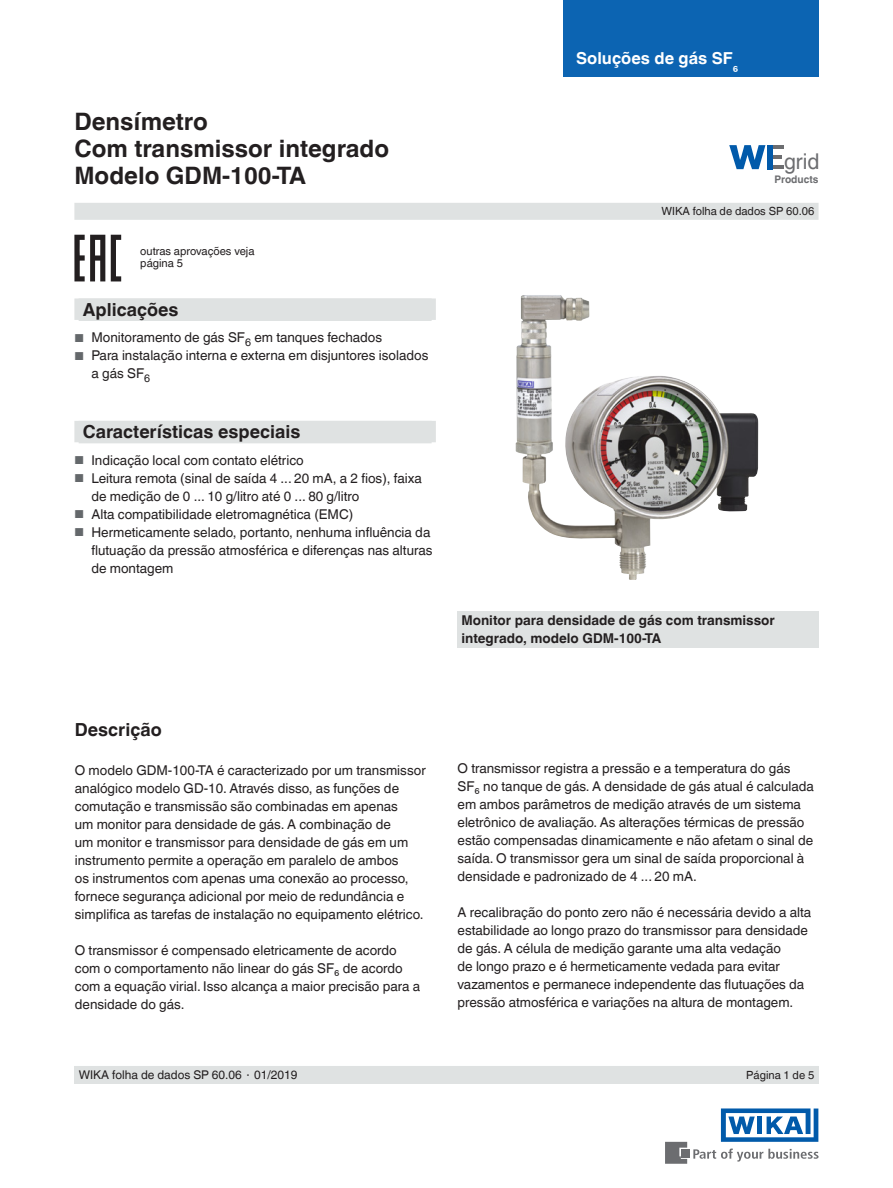
<style>
.page{position:relative;width:893px;height:1188px;background:#fff}
.page>*{position:absolute;margin:0;border:0;box-sizing:border-box;transform-origin:0 0}
.t1{font:700 24px/27px "Helvetica World";color:#231f20}
.t2{font:21.75px "Helvetica World";color:#6c6d70}
.t3{font:700 18px "Helvetica World";color:#231f20}
.t4{font:700 16.5px "Helvetica World";color:#fff}
.t5{font:13.5px/18px "Helvetica World";color:#231f20}
.t6{font:700 13.5px/18px "Helvetica World";color:#231f20}
.t7{font:12px "Helvetica World";color:#231f20}
.t8{font:11.25px/12.3px "Helvetica World";color:#231f20}
.t9{font:700 10.5px "Helvetica World";color:#6c6d70}
.s1{font-size:11.55px;color:#64686b}
.s2{font-size:11.25px}
</style>
<div class="page">
<svg style="left:693px;top:1149px;width:126px;height:13px"></svg>
<div style="left:682px;top:1150px;width:8px;height:8px;background:#6c6d70"></div>
<svg style="left:665px;top:1142px;width:22px;height:22px"></svg>
<svg style="left:721px;top:1108px;width:97px;height:34px"></svg>
<div style="left:563px;top:0;width:256px;height:76px;background:#0c64b2"></div>
<div style="left:74px;top:203px;width:745px;height:17px;background:#dfe2e2"></div>
<div style="left:74px;top:1066px;width:745px;height:18px;background:#dfe2e2"></div>
<div style="left:457px;top:611px;width:362px;height:36px;background:#dfe2e2"></div>
<svg style="left:111px;top:235px;width:10px;height:46px"></svg>
<svg style="left:74px;top:235px;width:31px;height:46px"></svg>
<svg style="left:74px;top:298px;width:362px;height:144px"></svg>
<div style="left:79px;top:298px;width:353px;height:23px;background:#dfe2e2"></div>
<div style="left:79px;top:421px;width:353px;height:22px;background:#dfe2e2"></div>
<hr style="left:768px;top:145px;width:15px;height:4px;background:#6c6d70">
<hr style="left:770px;top:155px;width:12px;height:4px;background:#6c6d70">
<svg style="left:729px;top:145px;width:36px;height:24px"></svg>
<hr style="left:768px;top:165px;width:15px;height:4px;background:#6c6d70">
<div style="left:768px;top:145px;width:5px;height:24px;background:#015aaa"></div>
<img style="left:516px;top:295px;width:242px;height:285px">
<h1 class="t1" style="left:74px;top:108px;width:316px">Densímetro<br>Com transmissor integrado<br>Modelo GDM-100-TA</h1>
<p class="t8" style="left:140px;top:245px;width:116px">outras aprovações veja página 5</p>
<h3 class="t3" style="left:83px;top:299px;width:97px">Aplicações</h3>
<p class="t5" style="left:74px;top:329px;width:309px"><span class="s1">■</span> Monitoramento de gás SF<sub>6</sub> em tanques fechados</p>
<p class="t5" style="left:91px;top:347px;width:339px;text-indent:-17px"><span class="s1">■</span> Para instalação interna e externa em disjuntores isolados a gás SF<sub>6</sub></p>
<h3 class="t3" style="left:83px;top:421px;width:219px">Características especiais</h3>
<p class="t5" style="left:74px;top:451px;width:231px"><span class="s1">■</span> Indicação local com contato elétrico</p>
<p class="t5" style="left:91px;top:469px;width:332px;text-indent:-17px"><span class="s1">■</span> Leitura remota (sinal de saída 4 ... 20 mA, a 2 fios), faixa de medição de 0 ... 10 g/litro até 0 ... 80 g/litro</p>
<p class="t5" style="left:74px;top:505px;width:280px"><span class="s1">■</span> Alta compatibilidade eletromagnética (EMC)</p>
<p class="t5" style="left:91px;top:523px;width:343px;text-indent:-17px"><span class="s1">■</span> Hermeticamente selado, portanto, nenhuma influência da flutuação da pressão atmosférica e diferenças nas alturas de montagem</p>
<p class="t4" style="left:576px;top:48px;width:164px">Soluções de gás SF<sub>₆</sub></p>
<h2 class="t2" style="left:784px;top:149px;width:37px">grid</h2>
<p class="t9" style="left:774px;top:173px;width:46px">Products</p>
<p class="t8" style="left:661px;top:205px;width:154px">WIKA folha de dados SP 60.06</p>
<p class="t6" style="left:461px;top:611px;width:315px">Monitor para densidade de gás com transmissor integrado, modelo GDM-100-TA</p>
<h3 class="t3" style="left:75px;top:719px;width:88px">Descrição</h3>
<p class="t5" style="left:75px;top:762px;width:352px">O modelo GDM-100-TA é caracterizado por um transmissor analógico modelo GD-10. Através disso, as funções de comutação e transmissão são combinadas em apenas<br>um monitor para densidade de gás. A combinação de<br>um monitor e transmissor para densidade de gás em um instrumento permite a operação em paralelo de ambos<br>os instrumentos com apenas uma conexão ao processo, fornece segurança adicional por meio de redundância e simplifica as tarefas de instalação no equipamento elétrico.</p>
<p class="t5" style="left:75px;top:941px;width:347px">O transmissor é compensado eletricamente de acordo com o comportamento não linear do gás SF₆ de acordo com a equação virial. Isso alcança a maior precisão para a densidade do gás.</p>
<p class="t5" style="left:458px;top:760px;width:358px">O transmissor registra a pressão e a temperatura do gás SF₆ no tanque de gás. A densidade de gás atual é calculada em ambos parâmetros de medição através de um sistema eletrônico de avaliação. As alterações térmicas de pressão estão compensadas dinamicamente e não afetam o sinal de saída. O transmissor gera um sinal de saída proporcional à densidade e padronizado de 4 ... 20 mA.</p>
<p class="t5" style="left:458px;top:904px;width:355px">A recalibração do ponto zero não é necessária devido a alta estabilidade ao longo prazo do transmissor para densidade de gás. A célula de medição garante uma alta vedação<br>de longo prazo e é hermeticamente vedada para evitar vazamentos e permanece independente das flutuações da pressão atmosférica e variações na altura de montagem.</p>
<p class="t7" style="left:79px;top:1068px;width:220px">WIKA folha de dados SP 60.06 <span class="s2">∙</span> 01/2019</p>
<p class="t8" style="left:746px;top:1068px;width:69px">Página 1 de 5</p>
</div>
